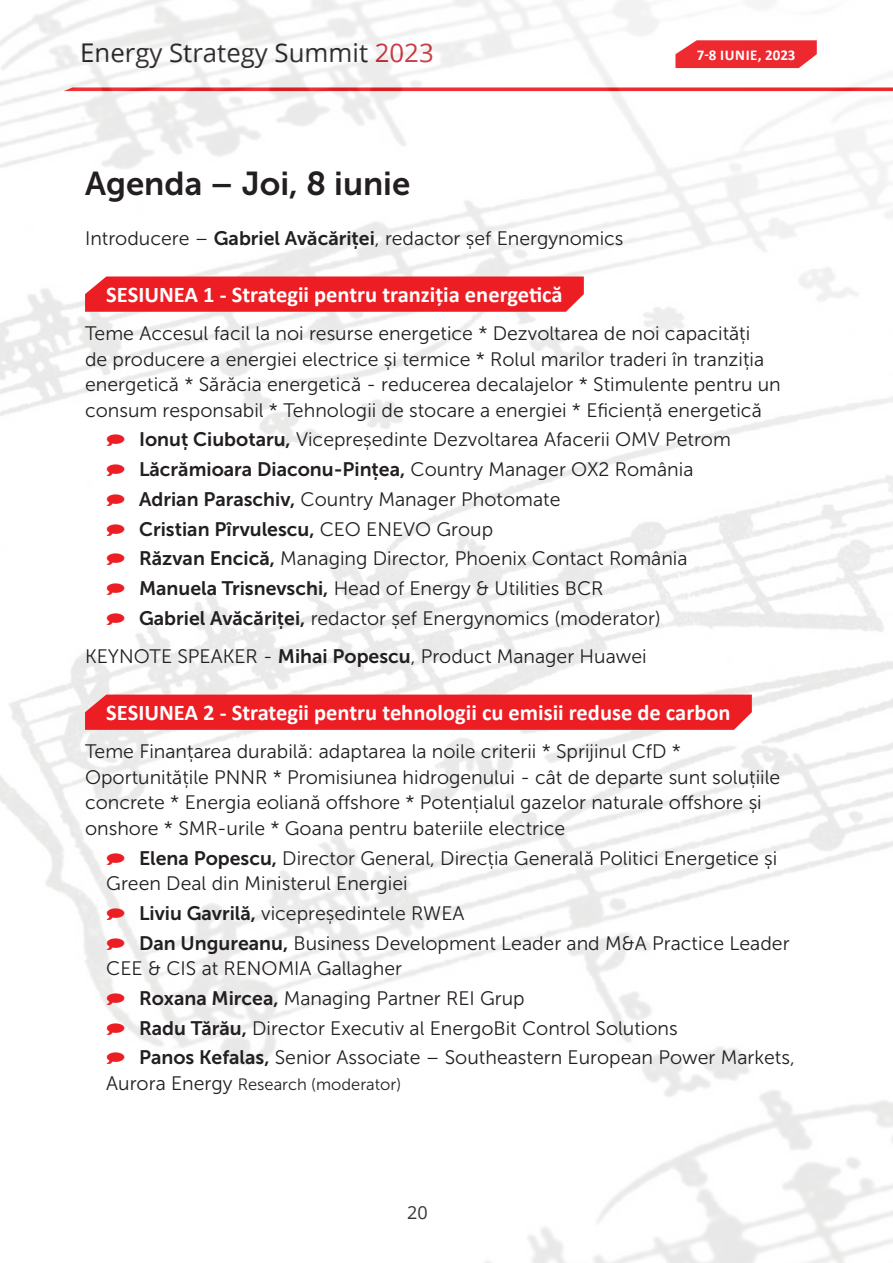
<style>
.page{position:relative;width:893px;height:1263px;background:#fff}
.page>*{position:absolute;margin:0;border:0;box-sizing:border-box;transform-origin:0 0}
.t1{font:33px "Museo Sans 700";color:#231f20}
.t2{font:25.8px "Open Sans";color:#231f20}
.t3{font:700 22.5px "Calibri";color:#fff}
.t4{font:19.5px/25.5px "Museo Sans 300";color:#231f20}
.t5{font:19.5px "Museo Sans 700";color:#231f20}
.t6{font:18px "Open Sans";color:#231f20}
.t7{font:16.5px "Museo Sans 300";color:#231f20}
.t8{font:700 15px "Calibri";letter-spacing:.04em;color:#fff}
.s1{color:#c82d36}
.s2{font-family:"Museo Sans 700"}
.s3{font-family:"Museo Sans 300"}
.s4{font-size:19.5px}
</style>
<div class="page">
<img style="left:0;top:0;width:893px;height:1263px">
<svg style="left:85px;top:276px;width:499px;height:36px;background:#ed252c"></svg>
<div style="left:85px;top:695px;width:667px;height:35px;background:#ed1d24"></div>
<svg style="left:107px;top:435px;width:18px;height:11px"></svg>
<svg style="left:107px;top:465px;width:18px;height:11px"></svg>
<svg style="left:107px;top:494px;width:18px;height:12px"></svg>
<svg style="left:107px;top:524px;width:18px;height:12px"></svg>
<svg style="left:107px;top:554px;width:18px;height:11px"></svg>
<svg style="left:107px;top:584px;width:18px;height:11px"></svg>
<svg style="left:107px;top:613px;width:18px;height:12px"></svg>
<svg style="left:107px;top:853px;width:18px;height:11px"></svg>
<svg style="left:107px;top:908px;width:18px;height:12px"></svg>
<svg style="left:107px;top:938px;width:18px;height:11px"></svg>
<svg style="left:107px;top:993px;width:18px;height:12px"></svg>
<svg style="left:107px;top:1023px;width:18px;height:11px"></svg>
<svg style="left:107px;top:1053px;width:18px;height:11px"></svg>
<h2 class="t2" style="left:80px;top:35px;width:355px">Energy Strategy Summit <span class="s1">2023</span></h2>
<p class="t8" style="left:697px;top:44px;width:100px">7-8 IUNIE, 2023</p>
<h1 class="t1" style="left:85px;top:165px;width:327px">Agenda – Joi, 8 iunie</h1>
<p class="t4" style="left:85px;top:226px;width:540px">Introducere – <span class="s2">Gabriel Avăcăriței</span>, redactor șef Energynomics</p>
<p class="t3" style="left:106px;top:278px;width:458px">SESIUNEA 1 - Strategii pentru tranziția energetică</p>
<p class="t4" style="left:85px;top:321px;width:697px">Teme Accesul facil la noi resurse energetice * Dezvoltarea de noi capacități<br>de producere a energiei electrice și termice * Rolul marilor traderi în tranziția energetică * Sărăcia energetică - reducerea decalajelor * Stimulente pentru un consum responsabil * Tehnologii de stocare a energiei * Eficiență energetică</p>
<p class="t4" style="left:139px;top:427px;width:593px"><span class="s2">Ionuț Ciubotaru,</span> Vicepreședinte Dezvoltarea Afacerii OMV Petrom</p>
<p class="t5" style="left:139px;top:459px;width:556px">Lăcrămioara Diaconu-Pințea, <span class="s3">Country Manager OX2 România</span></p>
<p class="t4" style="left:139px;top:487px;width:423px"><span class="s2">Adrian Paraschiv,</span> Country Manager Photomate</p>
<p class="t5" style="left:139px;top:518px;width:356px">Cristian Pîrvulescu, <span class="s3">CEO ENEVO Group</span></p>
<p class="t4" style="left:139px;top:544px;width:550px;line-height:29.7px"><span class="s2">Răzvan Encică,</span> Managing Director, Phoenix Contact România<br><span class="s2">Manuela Trisnevschi,</span> Head of Energy &amp; Utilities BCR<br><span class="s2">Gabriel Avăcăriței,</span> redactor șef Energynomics (moderator)</p>
<p class="t4" style="left:85px;top:644px;width:563px">KEYNOTE SPEAKER - <span class="s2">Mihai Popescu</span>, Product Manager Huawei</p>
<p class="t3" style="left:106px;top:697px;width:626px">SESIUNEA 2 - Strategii pentru tehnologii cu emisii reduse de carbon</p>
<p class="t4" style="left:85px;top:739px;width:697px">Teme Finanțarea durabilă: adaptarea la noile criterii * Sprijinul CfD * Oportunitățile PNNR * Promisiunea hidrogenului - cât de departe sunt soluțiile concrete * Energia eoliană offshore * Potențialul gazelor naturale offshore și onshore * SMR-urile * Goana pentru bateriile electrice</p>
<p class="t4" style="left:106px;top:845px;width:672px;text-indent:33px"><span class="s2">Elena Popescu,</span> Director General, Direcția Generală Politici Energetice și<br>Green Deal din Ministerul Energiei</p>
<p class="t4" style="left:139px;top:898px;width:652px;line-height:29.7px"><span class="s2">Liviu Gavrilă,</span> vicepreședintele RWEA<br><span class="s2">Dan Ungureanu,</span> Business Development Leader and M&amp;A Practice Leader</p>
<p class="t4" style="left:139px;top:954px;width:657px;line-height:29.7px;text-indent:-33px">CEE &amp; CIS at RENOMIA Gallagher<br><span class="s2">Roxana Mircea,</span> Managing Partner REI Grup<br><span class="s2">Radu Tărău,</span> Director Executiv al EnergoBit Control Solutions<br><span class="s2">Panos Kefalas,</span> Senior Associate – Southeastern European Power Markets,</p>
<p class="t7" style="left:106px;top:1075px;width:296px"><span class="s4">Aurora Energy</span> Research (moderator)</p>
<p class="t6" style="left:407px;top:1200px;width:22px">20</p>
</div>
